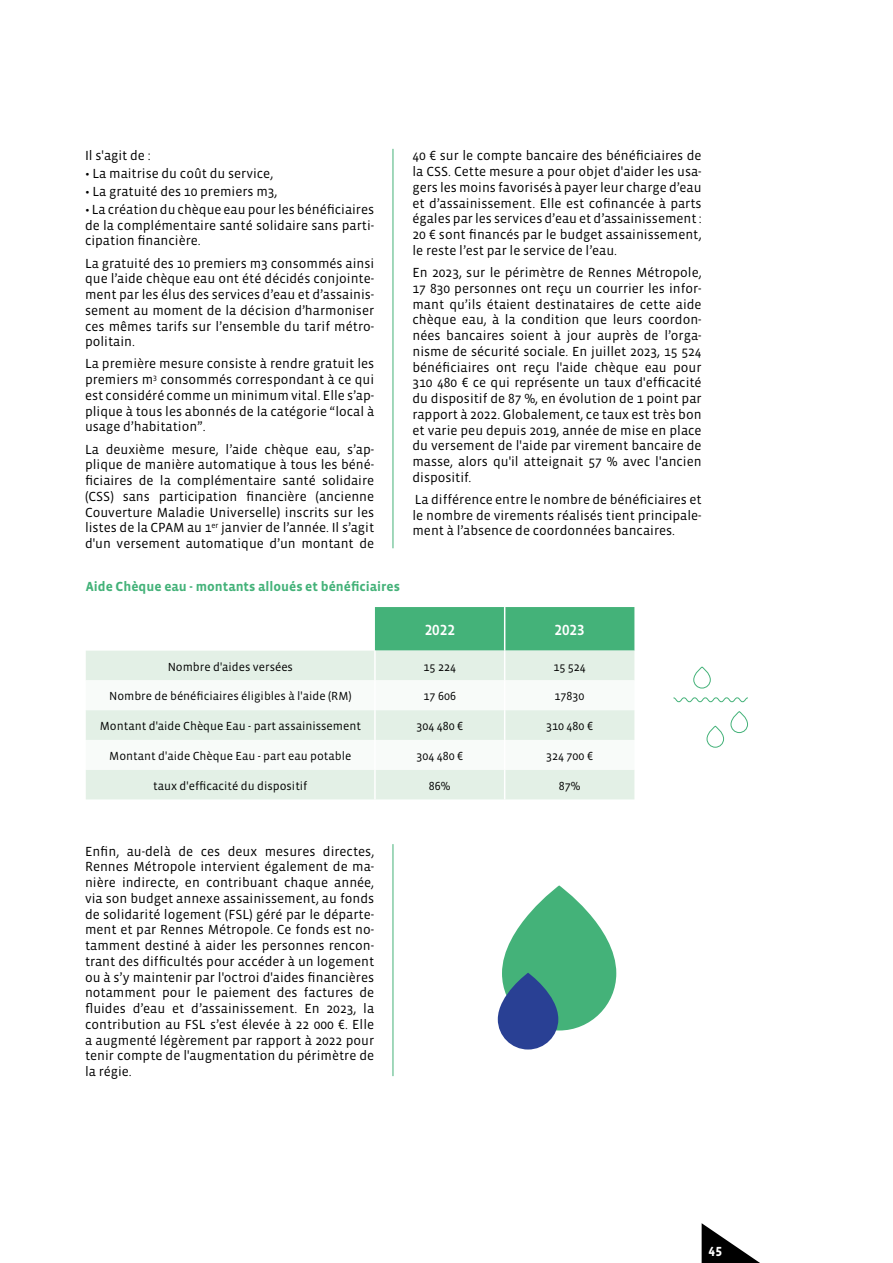
<style>
.page{position:relative;width:893px;height:1263px;background:#fff}
.page>*{position:absolute;margin:0;border:0;box-sizing:border-box;transform-origin:0 0}
.t1{font:500 15px "Vista Sans OT";color:#fff}
.t2{font:13.5px/15.8px "Vista Sans OT";color:#000;text-align:justify}
.t3{font:700 13.5px "Vista Sans OT";color:#44b279}
.t4{font:700 13.5px "Vista Sans OT";color:#fff}
.t5{font:12px "Vista Sans OT";color:#000}
</style>
<div class="page">
<svg style="left:502px;top:885px;width:114px;height:145px;fill:#44b279"></svg>
<div style="left:498px;top:973px;width:60px;height:76px;background:#294094;border-radius:30px"></div>
<hr style="left:393px;top:149px;width:1px;height:399px;background:#44b279">
<div style="left:86px;top:651px;width:548px;height:148px;background:#e3f0e6"></div>
<svg style="left:86px;top:680px;width:548px;height:90px"></svg>
<hr style="left:374px;top:651px;width:2px;height:29px;background:#fff">
<svg style="left:375px;top:607px;width:259px;height:73px;background:#85cba5"></svg>
<hr style="left:374px;top:680px;width:2px;height:30px;background:#fff">
<hr style="left:504px;top:680px;width:1px;height:30px;background:#fff">
<hr style="left:374px;top:710px;width:2px;height:30px;background:#fff">
<hr style="left:504px;top:710px;width:1px;height:30px;background:#fff">
<hr style="left:374px;top:740px;width:2px;height:30px;background:#fff">
<hr style="left:504px;top:740px;width:1px;height:30px;background:#fff">
<hr style="left:374px;top:770px;width:2px;height:29px;background:#fff">
<svg style="left:504px;top:770px;width:1px;height:29px"></svg>
<hr style="left:393px;top:844px;width:1px;height:232px;background:#44b279">
<svg style="left:673px;top:697px;width:75px;height:5px"></svg>
<div style="left:731px;top:711px;width:17px;height:22px;border:1px solid #44b279;border-radius:8px"></div>
<div style="left:707px;top:726px;width:17px;height:21px;border:1px solid #44b279;border-radius:8px"></div>
<div style="left:693px;top:667px;width:18px;height:21px;border:1px solid #44b279;border-radius:8px"></div>
<svg style="left:702px;top:1223px;width:58px;height:40px"></svg>
<p class="t2" style="left:85px;top:148px;width:67px">Il s'agit de :</p>
<p class="t2" style="left:85px;top:166px;width:190px">• La maitrise du coût du service,</p>
<p class="t2" style="left:85px;top:184px;width:194px">• La gratuité des 10 premiers m3,</p>
<p class="t2" style="left:85px;top:202px;width:291px">• La création du chèque eau pour les bénéficiaires de la complémentaire santé solidaire sans parti&shy;cipation financière.</p>
<p class="t2" style="left:85px;top:255px;width:291px">La gratuité des 10 premiers m3 consommés ainsi que l’aide chèque eau ont été décidés conjointe&shy;ment par les élus des services d’eau et d’assainis&shy;sement au moment de la décision d’harmoniser ces mêmes tarifs sur l’ensemble du tarif métro&shy;politain.</p>
<p class="t2" style="left:85px;top:356px;width:291px">La première mesure consiste à rendre gratuit les premiers m<sup>3</sup> consommés correspondant à ce qui est considéré comme un minimum vital. Elle s’ap&shy;plique à tous les abonnés de la catégorie “local à usage d’habitation”.</p>
<p class="t2" style="left:85px;top:441px;width:291px">La deuxième mesure, l’aide chèque eau, s’ap&shy;plique de manière automatique à tous les béné&shy;ficiaires de la complémentaire santé solidaire (CSS) sans participation financière (ancienne Couverture Maladie Universelle) inscrits sur les listes de la CPAM au 1<sup>er</sup> janvier de l’année. Il s’agit d'un versement automatique d’un montant de</p>
<p class="t3" style="left:86px;top:580px;width:316px">Aide Chèque eau - montants alloués et bénéficiaires</p>
<p class="t2" style="left:412px;top:148px;width:291px">40 € sur le compte bancaire des bénéficiaires de la CSS. Cette mesure a pour objet d'aider les usa&shy;gers les moins favorisés à payer leur charge d’eau et d’assainissement. Elle est cofinancée à parts égales par les services d’eau et d’assainissement :<br>20 € sont financés par le budget assainissement, le reste l’est par le service de l’eau.</p>
<p class="t2" style="left:412px;top:265px;width:291px">En 2023, sur le périmètre de Rennes Métropole, 17 830 personnes ont reçu un courrier les infor&shy;mant qu’ils étaient destinataires de cette aide chèque eau, à la condition que leurs coordon&shy;nées bancaires soient à jour auprès de l’orga&shy;nisme de sécurité sociale. En juillet 2023, 15 524 bénéficiaires ont reçu l'aide chèque eau pour 310 480 € ce qui représente un taux d'efficacité du dispositif de 87 %, en évolution de 1 point par rapport à 2022. Globalement, ce taux est très bon et varie peu depuis 2019, année de mise en place du versement de l'aide par virement bancaire de masse, alors qu'il atteignait 57 % avec l'ancien dispositif.</p>
<p class="t2" style="left:412px;top:492px;width:291px">La différence entre le nombre de bénéficiaires et le nombre de virements réalisés tient principale&shy;ment à l’absence de coordonnées bancaires.</p>
<p class="t1" style="left:425px;top:622px;width:31px">2022</p>
<p class="t1" style="left:555px;top:622px;width:31px">2023</p>
<p class="t5" style="left:168px;top:660px;width:127px">Nombre d'aides versées</p>
<p class="t5" style="left:424px;top:660px;width:34px">15 224</p>
<p class="t5" style="left:553px;top:660px;width:34px">15 524</p>
<p class="t5" style="left:109px;top:690px;width:244px">Nombre de bénéficiaires éligibles à l'aide (RM)</p>
<p class="t5" style="left:424px;top:690px;width:34px">17 606</p>
<p class="t5" style="left:555px;top:690px;width:31px">17830</p>
<p class="t5" style="left:100px;top:720px;width:263px">Montant d'aide Chèque Eau - part assainissement</p>
<p class="t5" style="left:416px;top:720px;width:48px">304 480 €</p>
<p class="t5" style="left:546px;top:720px;width:48px">310 480 €</p>
<p class="t5" style="left:109px;top:750px;width:244px">Montant d'aide Chèque Eau - part eau potable</p>
<p class="t5" style="left:416px;top:750px;width:48px">304 480 €</p>
<p class="t5" style="left:546px;top:750px;width:48px">324 700 €</p>
<p class="t5" style="left:153px;top:779px;width:156px">taux d'efficacité du dispositif</p>
<p class="t5" style="left:429px;top:779px;width:23px">86%</p>
<p class="t5" style="left:559px;top:779px;width:23px">87%</p>
<p class="t2" style="left:85px;top:843px;width:291px">Enfin, au-delà de ces deux mesures directes, Rennes Métropole intervient également de ma&shy;nière indirecte, en contribuant chaque année, via son budget annexe assainissement, au fonds de solidarité logement (FSL) géré par le départe&shy;ment et par Rennes Métropole. Ce fonds est no&shy;tamment destiné à aider les personnes rencon&shy;trant des difficultés pour accéder à un logement ou à s’y maintenir par l'octroi d'aides financières notamment pour le paiement des factures de fluides d’eau et d’assainissement. En 2023, la contribution au FSL s’est élevée à 22 000 €. Elle a augmenté légèrement par rapport à 2022 pour tenir compte de l'augmentation du périmètre de la régie.</p>
<p class="t4" style="left:709px;top:1244px;width:15px">45</p>
</div>
